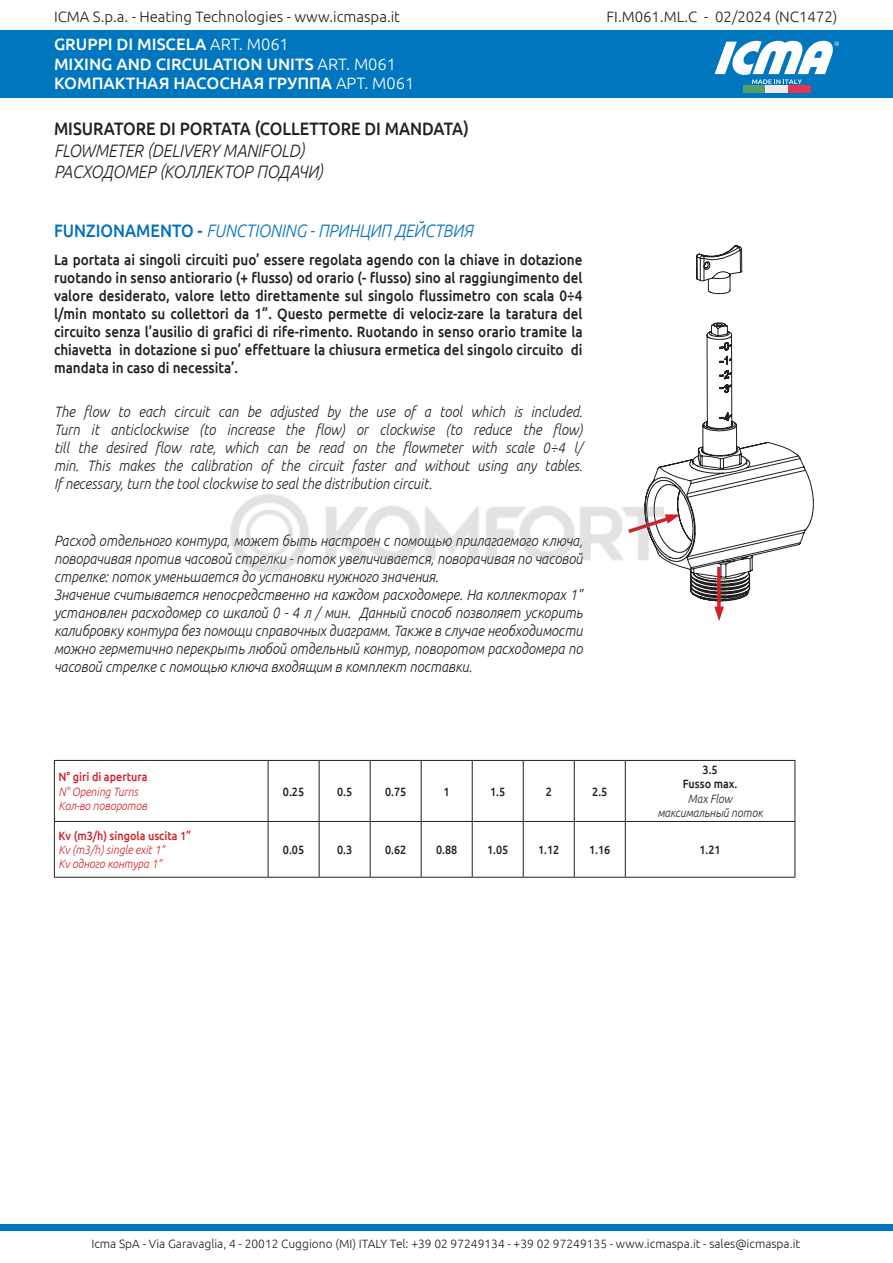
<style>
.page{position:relative;width:893px;height:1263px;background:#fff}
.page>*{position:absolute;margin:0;border:0;box-sizing:border-box;transform-origin:0 0}
.t1{font:italic 300 18px/21.6px "Ubuntu";color:#221f1f;scale:.9 1}
.t2{font:italic 300 18px "Ubuntu";color:#0071bb;scale:.9 1}
.t3{font:500 18px "Ubuntu";color:#221f1f;scale:.9 1}
.t4{font:500 16.5px/19.5px "Ubuntu";color:#fff}
.t5{font:italic 300 15px/18px "Ubuntu";color:#221f1f;text-align:justify;scale:.9 1}
.t6{font:500 15px/18px "Ubuntu";color:#221f1f;text-align:justify;scale:.9 1}
.t7{font:300 15px "Ubuntu";color:#221f1f}
.t8{font:300 12px "Ubuntu";color:#221f1f}
.t9{font:italic 300 12px/14.4px "Ubuntu";color:#d12229;scale:.9 1}
.t10{font:500 12px/14.4px "Ubuntu";color:#221f1f;text-align:center;scale:.9 1}
.t11{font:500 12px "Ubuntu";color:#d12229;scale:.9 1}
.t12{font:italic 300 12px/14.4px "Ubuntu";color:#221f1f;text-align:center;scale:.9 1}
.s1{font-weight:300}
.s2{font-weight:500;font-style:normal}
</style>
<div class="page">
<div style="left:0;top:30px;width:893px;height:67px;background:#0076bf"></div>
<div style="left:742px;top:86px;width:23px;height:7px;background:#53a165"></div>
<div style="left:765px;top:86px;width:23px;height:7px;background:#efebeb"></div>
<div style="left:788px;top:86px;width:23px;height:7px;background:#e23454"></div>
<svg style="left:714px;top:41px;width:125px;height:43px"></svg>
<div style="left:0;top:1224px;width:893px;height:7px;background:#0076bf"></div>
<hr style="left:54px;top:760px;width:214px;height:1px;background:#221f1f">
<hr style="left:54px;top:761px;width:1px;height:60px;background:#221f1f">
<hr style="left:268px;top:760px;width:51px;height:1px;background:#221f1f">
<hr style="left:268px;top:761px;width:1px;height:60px;background:#221f1f">
<hr style="left:319px;top:760px;width:51px;height:1px;background:#221f1f">
<hr style="left:319px;top:761px;width:1px;height:60px;background:#221f1f">
<hr style="left:370px;top:760px;width:51px;height:1px;background:#221f1f">
<hr style="left:370px;top:761px;width:1px;height:60px;background:#221f1f">
<hr style="left:421px;top:760px;width:51px;height:1px;background:#221f1f">
<hr style="left:421px;top:761px;width:1px;height:60px;background:#221f1f">
<hr style="left:472px;top:760px;width:51px;height:1px;background:#221f1f">
<hr style="left:472px;top:761px;width:1px;height:60px;background:#221f1f">
<hr style="left:523px;top:760px;width:51px;height:1px;background:#221f1f">
<hr style="left:523px;top:761px;width:1px;height:60px;background:#221f1f">
<hr style="left:574px;top:760px;width:51px;height:1px;background:#221f1f">
<hr style="left:574px;top:761px;width:1px;height:60px;background:#221f1f">
<hr style="left:625px;top:760px;width:170px;height:1px;background:#221f1f">
<hr style="left:625px;top:761px;width:1px;height:60px;background:#221f1f">
<hr style="left:795px;top:761px;width:1px;height:60px;background:#221f1f">
<hr style="left:54px;top:821px;width:214px;height:1px;background:#221f1f">
<hr style="left:54px;top:822px;width:1px;height:55px;background:#221f1f">
<hr style="left:268px;top:821px;width:51px;height:1px;background:#221f1f">
<hr style="left:268px;top:822px;width:1px;height:55px;background:#221f1f">
<hr style="left:319px;top:821px;width:51px;height:1px;background:#221f1f">
<hr style="left:319px;top:822px;width:1px;height:55px;background:#221f1f">
<hr style="left:370px;top:821px;width:51px;height:1px;background:#221f1f">
<hr style="left:370px;top:822px;width:1px;height:55px;background:#221f1f">
<hr style="left:421px;top:821px;width:51px;height:1px;background:#221f1f">
<hr style="left:421px;top:822px;width:1px;height:55px;background:#221f1f">
<hr style="left:472px;top:821px;width:51px;height:1px;background:#221f1f">
<hr style="left:472px;top:822px;width:1px;height:55px;background:#221f1f">
<hr style="left:523px;top:821px;width:51px;height:1px;background:#221f1f">
<hr style="left:523px;top:822px;width:1px;height:55px;background:#221f1f">
<hr style="left:574px;top:821px;width:51px;height:1px;background:#221f1f">
<hr style="left:574px;top:822px;width:1px;height:55px;background:#221f1f">
<hr style="left:625px;top:821px;width:170px;height:1px;background:#221f1f">
<hr style="left:625px;top:822px;width:1px;height:55px;background:#221f1f">
<hr style="left:795px;top:822px;width:1px;height:55px;background:#221f1f">
<hr style="left:54px;top:877px;width:214px;height:1px;background:#221f1f">
<hr style="left:268px;top:877px;width:51px;height:1px;background:#221f1f">
<hr style="left:319px;top:877px;width:51px;height:1px;background:#221f1f">
<hr style="left:370px;top:877px;width:51px;height:1px;background:#221f1f">
<hr style="left:421px;top:877px;width:51px;height:1px;background:#221f1f">
<hr style="left:472px;top:877px;width:51px;height:1px;background:#221f1f">
<hr style="left:523px;top:877px;width:51px;height:1px;background:#221f1f">
<hr style="left:574px;top:877px;width:51px;height:1px;background:#221f1f">
<hr style="left:625px;top:877px;width:170px;height:1px;background:#221f1f">
<svg style="left:650px;top:245px;width:164px;height:356px"></svg>
<svg style="left:714px;top:567px;width:10px;height:54px"></svg>
<svg style="left:670px;top:514px;width:10px;height:19px"></svg>
<img style="left:230px;top:485px;width:440px;height:98px">
<p class="t7" style="left:54px;top:11px;width:348px">ICMA S.p.a. - Heating Technologies - www.icmaspa.it</p>
<p class="t7" style="left:606px;top:11px;width:233px">FI.M061.ML.C - 02/2024 (NC1472)</p>
<p class="t4" style="left:54px;top:35px;width:362px">GRUPPI DI MISCELA <span class="s1">ART. M061<br></span>MIXING AND CIRCULATION UNITS <span class="s1">ART. M061<br></span>КОМПАКТНАЯ НАСОСНАЯ ГРУППА <span class="s1">APT. M061</span></p>
<p class="t3" style="left:54px;top:117px;width:463px">MISURATORE DI PORTATA (COLLETTORE DI MANDATA)</p>
<p class="t1" style="left:54px;top:139px;width:300px">FLOWMETER (DELIVERY MANIFOLD)<br>РАСХОДОМЕР (КОЛЛЕКТОР ПОДАЧИ)</p>
<p class="t2" style="left:54px;top:219px;width:467px"><span class="s2">FUNZIONAMENTO -</span> FUNCTIONING - ПРИНЦИП ДЕЙСТВИЯ</p>
<p class="t6" style="left:54px;top:250px;width:589px">La portata ai singoli circuiti puo’ essere regolata agendo con la chiave in dotazione ruotando in senso antiorario (+ flusso) od orario (- flusso) sino al raggiungimento del valore desiderato, valore letto direttamente sul singolo flussimetro con scala 0÷4 l/min montato su collettori da 1”. Questo permette di velociz-zare la taratura del circuito senza l’ausilio di grafici di rife-rimento. Ruotando in senso orario tramite la chiavetta in dotazione si puo’ effettuare la chiusura ermetica del singolo circuito di mandata in caso di necessita’.</p>
<p class="t5" style="left:54px;top:402px;width:589px">The flow to each circuit can be adjusted by the use of a tool which is included.<br>Turn it anticlockwise (to increase the flow) or clockwise (to reduce the flow) till the desired flow rate, which can be read on the flowmeter with scale 0÷4 l/ min. This makes the calibration of the circuit faster and without using any tables.<br>If necessary, turn the tool clockwise to seal the distribution circuit.</p>
<p class="t5" style="left:54px;top:531px;width:589px;text-align:left">Расход отдельного контура, может быть настроен с помощью прилагаемого ключа, поворачивая против часовой стрелки - поток увеличивается, поворачивая по часовой стрелке: поток уменьшается до установки нужного значения.<br>Значение считывается непосредственно на каждом расходомере. На коллекторах 1” установлен расходомер со шкалой 0 - 4 л / мин. Данный способ позволяет ускорить калибровку контура без помощи справочных диаграмм. Также в случае необходимости можно герметично перекрыть любой отдельный контур, поворотом расходомера по часовой стрелке с помощью ключа входящим в комплект поставки.</p>
<p class="t11" style="left:59px;top:769px;width:100px">N° giri di apertura</p>
<p class="t9" style="left:59px;top:784px;width:100px">N° Opening Turns<br>Кол-во поворотов</p>
<p class="t10" style="left:283px;top:785px;width:25px">0.25</p>
<p class="t10" style="left:337px;top:785px;width:18px">0.5</p>
<p class="t10" style="left:385px;top:785px;width:25px">0.75</p>
<p class="t10" style="left:444px;top:785px;width:8px">1</p>
<p class="t10" style="left:490px;top:785px;width:18px">1.5</p>
<p class="t10" style="left:546px;top:785px;width:8px">2</p>
<p class="t10" style="left:592px;top:785px;width:18px">2.5</p>
<p class="t10" style="left:683px;top:763px;width:62px">3.5<br>Fusso max.</p>
<p class="t12" style="left:657px;top:791px;width:119px">Max Flow максимальный поток</p>
<p class="t11" style="left:59px;top:828px;width:149px">Kv (m3/h) singola uscita 1”</p>
<p class="t9" style="left:59px;top:842px;width:120px">Kv (m3/h) single exit 1”<br>Kv одного контура 1”</p>
<p class="t10" style="left:283px;top:843px;width:25px">0.05</p>
<p class="t10" style="left:337px;top:843px;width:18px">0.3</p>
<p class="t10" style="left:385px;top:843px;width:25px">0.62</p>
<p class="t10" style="left:436px;top:842px;width:25px">0.88</p>
<p class="t10" style="left:487px;top:843px;width:25px">1.05</p>
<p class="t10" style="left:538px;top:843px;width:25px">1.12</p>
<p class="t10" style="left:589px;top:843px;width:25px">1.16</p>
<p class="t10" style="left:699px;top:843px;width:25px">1.21</p>
<p class="t8" style="left:91px;top:1239px;width:710px">Icma SpA - Via Garavaglia, 4 - 20012 Cuggiono (MI) ITALY Tel: +39 02 97249134 - +39 02 97249135 - www.icmaspa.it - sales@icmaspa.it</p>
</div>
